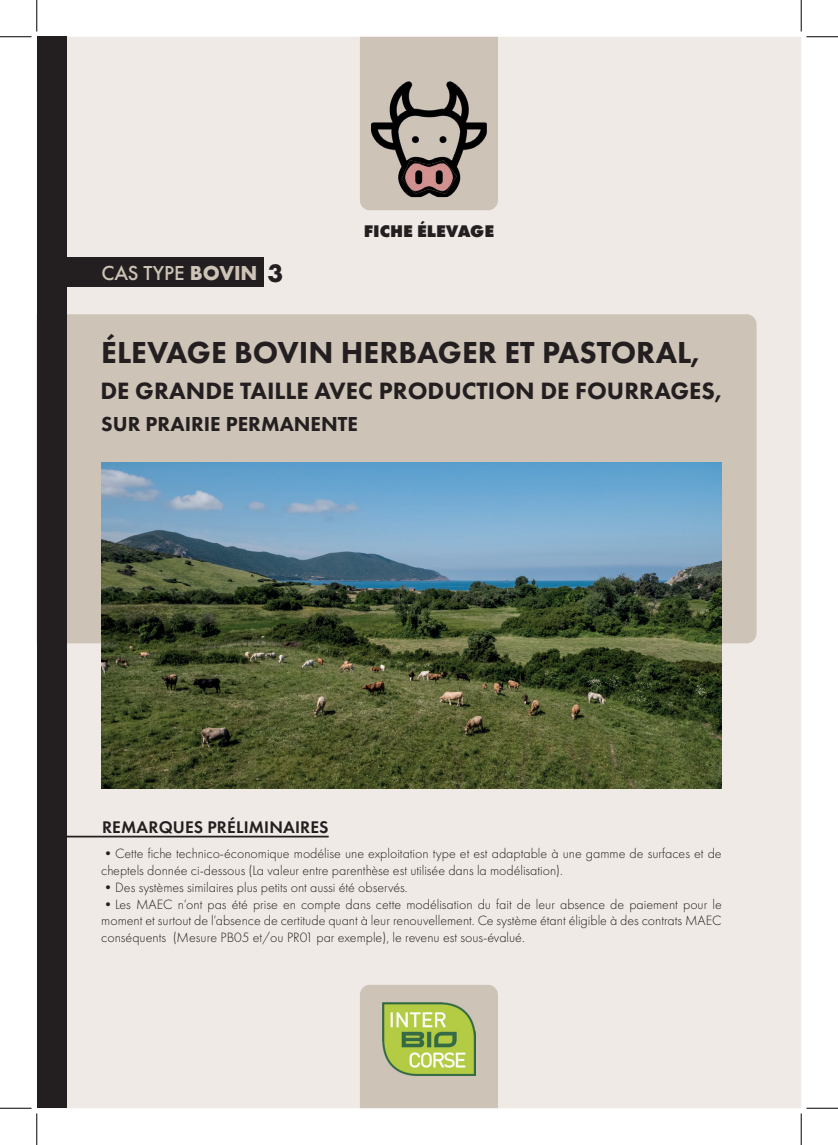
<style>
.page{position:relative;width:838px;height:1145px;background:#fff}
.page>*{position:absolute;margin:0;border:0;box-sizing:border-box;transform-origin:0 0}
.t1{font:800 31.5px "Futura PT";color:#231f20}
.t2{font:800 24.5px "Futura PT";color:#231f20}
.t3{font:800 21px "Futura PT";color:#231f20}
.t4{font:500 21px "Futura PT";color:#cec3b7}
.t5{font:600 17.5px "Futura PT";letter-spacing:.01em;color:#231f20}
.t6{font:800 17.5px "Futura PT";color:#231f20}
.t7{font:300 14px/16.8px "Futura PT";color:#231f20}
.s1{font-weight:700}
.s2{font-weight:700;font-size:26.25px;color:#231f20}
</style>
<div class="page">
<div style="left:67px;top:37px;width:734px;height:1071px;background:#efeae5"></div>
<div style="left:360px;top:985px;width:138px;height:123px;background:#cec3b7"></div>
<img style="left:382px;top:1002px;width:93px;height:74px">
<div style="left:67px;top:314px;width:689px;height:329px;background:#cec3b7"></div>
<div style="left:37px;top:257px;width:226px;height:30px;background:#231f20"></div>
<div style="left:37px;top:37px;width:30px;height:1071px;background:#231f20"></div>
<img style="left:102px;top:462px;width:619px;height:327px">
<div style="left:360px;top:37px;width:138px;height:173px;background:#cec3b7"></div>
<img style="left:371px;top:81px;width:116px;height:116px">
<img style="left:401px;top:160px;width:55px;height:34px">
<hr style="left:52px;top:836px;width:276px;height:1px;background:#231f20">
<hr style="left:0;top:36px;width:32px;height:1px;background:#000">
<hr style="left:806px;top:36px;width:31px;height:1px;background:#000">
<hr style="left:0;top:1108px;width:32px;height:1px;background:#000">
<hr style="left:806px;top:1108px;width:31px;height:1px;background:#000">
<hr style="left:36px;top:0;width:1px;height:31px;background:#000">
<hr style="left:36px;top:1113px;width:1px;height:32px;background:#000">
<hr style="left:800px;top:0;width:1px;height:31px;background:#000">
<hr style="left:800px;top:1113px;width:1px;height:32px;background:#000">
<h3 class="t4" style="left:101px;top:261px;width:183px">CAS TYPE <span class="s1">BOVIN</span> <span class="s2">3</span></h3>
<p class="t6" style="left:363px;top:220px;width:132px">FICHE ÉLEVAGE</p>
<h1 class="t1" style="left:101px;top:333px;width:600px">ÉLEVAGE BOVIN HERBAGER ET PASTORAL,</h1>
<h2 class="t2" style="left:100px;top:375px;width:622px">DE GRANDE TAILLE AVEC PRODUCTION DE FOURRAGES,</h2>
<h3 class="t3" style="left:101px;top:411px;width:258px">SUR PRAIRIE PERMANENTE</h3>
<p class="t5" style="left:102px;top:816px;width:228px">REMARQUES PRÉLIMINAIRES</p>
<p class="t7" style="left:101px;top:845px;width:622px">•Cette fiche technico-économique modélise une exploitation type et est adaptable à une gamme de surfaces et de cheptels donnée ci-dessous (La valeur entre parenthèse est utilisée dans la modélisation).</p>
<p class="t7" style="left:101px;top:879px;width:308px">•Des systèmes similaires plus petits ont aussi été observés.</p>
<p class="t7" style="left:101px;top:896px;width:622px;text-align:justify">•Les MAEC n’ont pas été prise en compte dans cette modélisation du fait de leur absence de paiement pour le moment et surtout de l’absence de certitude quant à leur renouvellement. Ce système étant éligible à des contrats MAEC conséquents (Mesure PB05 et/ou PR01 par exemple), le revenu est sous-évalué.</p>
</div>
